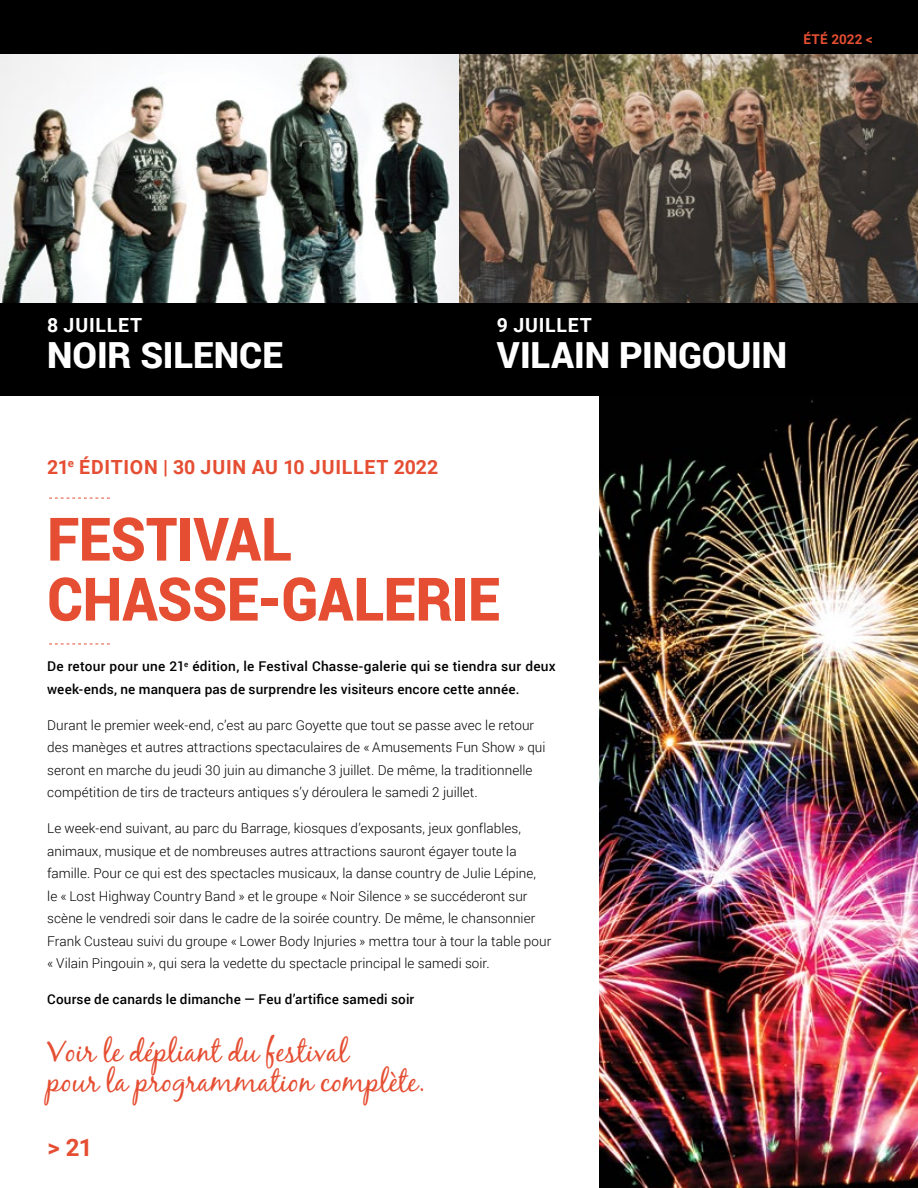
<style>
.page{position:relative;width:918px;height:1188px;background:#fff}
.page>*{position:absolute;margin:0;border:0;box-sizing:border-box;transform-origin:0 0}
.t1{font:900 60px/60px "Roboto";letter-spacing:-.005em;color:#e54e32;scale:.93 1}
.t2{font:900 36px "Roboto";letter-spacing:-.005em;color:#fff}
.t3{font:30px/30px "Black Jack";color:#e54e32}
.t4{font:700 24px "Roboto";color:#e54e32}
.t5{font:700 19.5px "Roboto";letter-spacing:.035em;color:#e54e32}
.t6{font:700 19.5px "Roboto";letter-spacing:.04em;color:#fff}
.t7{font:300 13.5px/22.5px "Roboto";letter-spacing:.005em;color:#000}
.t8{font:500 13.5px/22.5px "Roboto";letter-spacing:.015em;color:#000}
.t9{font:700 13.5px "Roboto";color:#e54e32}
.s1{font-weight:900}
</style>
<div class="page">
<img style="left:599px;top:396px;width:319px;height:792px">
<div style="left:0;top:0;width:918px;height:396px;background:#000"></div>
<img style="left:1px;top:54px;width:917px;height:249px">
<img style="left:0;top:0;width:1px;height:396px">
<svg style="left:49px;top:498px;width:61px;height:1px"></svg>
<svg style="left:49px;top:644px;width:61px;height:1px"></svg>
<hr style="left:0;top:203px;width:1px;height:193px;background:#000">
<p class="t9" style="left:803px;top:30px;width:71px">ÉTÉ 2022 &lt;</p>
<h3 class="t6" style="left:47px;top:311px;width:96px">8 JUILLET</h3>
<h2 class="t2" style="left:47px;top:330px;width:237px">NOIR SILENCE</h2>
<h3 class="t5" style="left:47px;top:453px;width:393px">21<sup>e</sup> ÉDITION <span class="s1">|</span> 30 JUIN AU 10 JUILLET 2022</h3>
<h3 class="t6" style="left:497px;top:311px;width:96px">9 JUILLET</h3>
<h2 class="t2" style="left:497px;top:330px;width:292px">VILAIN PINGOUIN</h2>
<h1 class="t1" style="left:47px;top:507px;width:488px">FESTIVAL<br>CHASSE-GALERIE</h1>
<p class="t8" style="left:47px;top:655px;width:510px">De retour pour une 21<sup>e</sup> édition, le Festival Chasse-galerie qui se tiendra sur deux week-ends, ne manquera pas de surprendre les visiteurs encore cette année.</p>
<p class="t7" style="left:47px;top:713px;width:500px">Durant le premier week-end, c’est au parc Goyette que tout se passe avec le retour des manèges et autres attractions spectaculaires de « Amusements Fun Show » qui seront en marche du jeudi 30 juin au dimanche 3 juillet. De même, la traditionnelle compétition de tirs de tracteurs antiques s’y déroulera le samedi 2 juillet.</p>
<p class="t7" style="left:47px;top:817px;width:506px">Le week-end suivant, au parc du Barrage, kiosques d’exposants, jeux gonflables, animaux, musique et de nombreuses autres attractions sauront égayer toute la famille. Pour ce qui est des spectacles musicaux, la danse country de Julie Lépine,<br>le « Lost Highway Country Band » et le groupe « Noir Silence » se succéderont sur scène le vendredi soir dans le cadre de la soirée country. De même, le chansonnier Frank Custeau suivi du groupe « Lower Body Injuries » mettra tour à tour la table pour « Vilain Pingouin », qui sera la vedette du spectacle principal le samedi soir.</p>
<p class="t8" style="left:47px;top:988px;width:369px">Course de canards le dimanche — Feu d’artifice samedi soir</p>
<h3 class="t3" style="left:47px;top:1036px;width:380px">Voir le dépliant du festival<br>pour la programmation complète.</h3>
<h3 class="t4" style="left:48px;top:1130px;width:47px">&gt; 21</h3>
</div>
